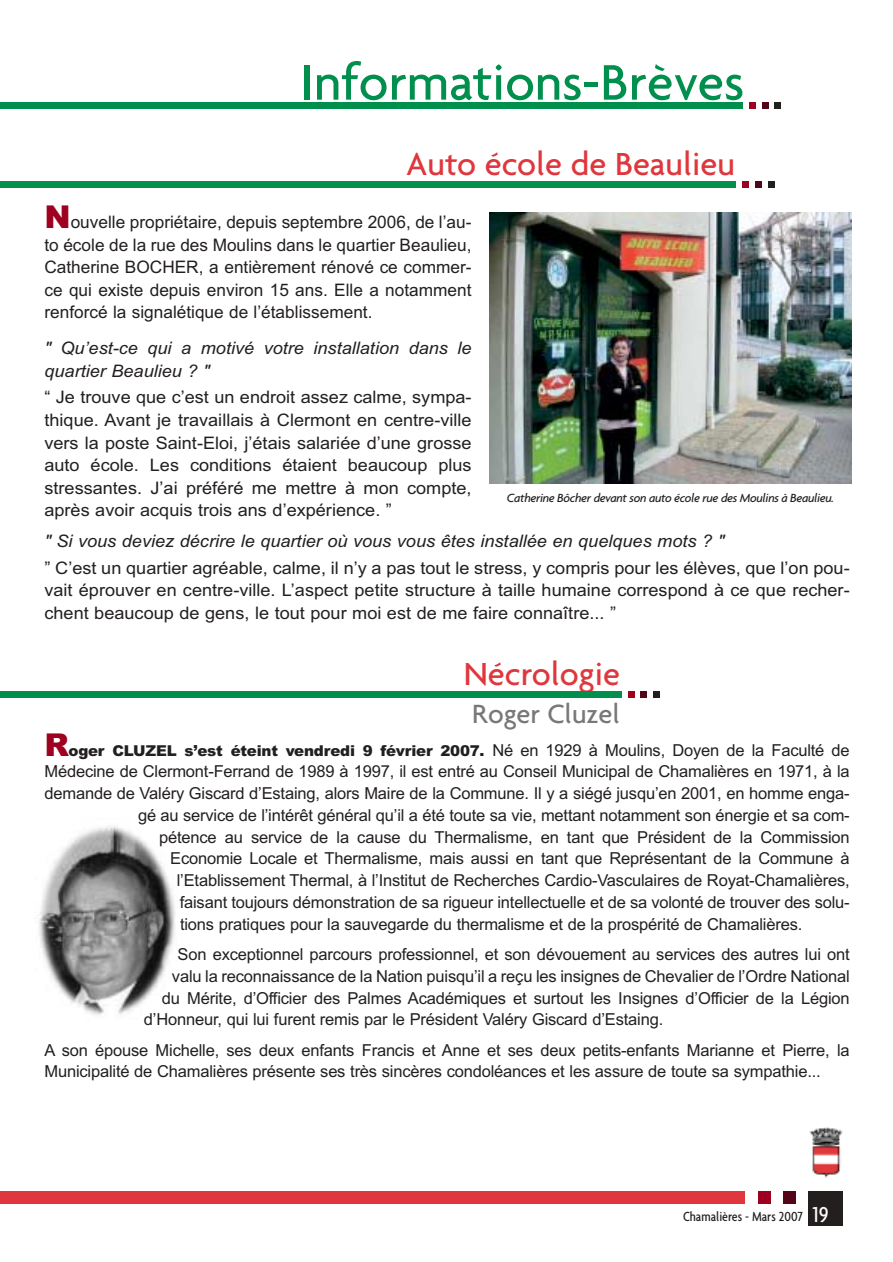
<style>
.page{position:relative;width:893px;height:1262px;background:#fff}
.page>*{position:absolute;margin:0;border:0;box-sizing:border-box;transform-origin:0 0}
.t1{font:500 54px "Agenda";color:#008f4d}
.t2{font:500 34.5px "Agenda";color:#df373d}
.t3{font:500 28.5px "Agenda";color:#77787a}
.t4{font:17.25px/22.5px "Arial";color:#231f1f;text-align:justify;scale:1.05 1}
.t5{font:17.25px/22.5px "Arial";color:#231f1f;text-align:justify}
.t6{font:italic 17.25px/22.5px "Arial";color:#231f1f;scale:1.05 1}
.t7{font:16.5px/21.8px "Arial";letter-spacing:-.01em;color:#231f1f}
.t8{font:900 15px "Arial";letter-spacing:-.015em;color:#231f1f}
.t9{font:500 condensed 14.25px "Agenda";color:#231f1f}
.t10{font:italic 500 12.75px "Agenda";letter-spacing:-.03em;color:#231f1f}
.s1{font-weight:900;font-size:31.5px;color:#9e001f}
.s2{font-size:31.5px;color:#9e001f}
.s3{font-weight:400;font-size:16.5px}
.s4{font-size:23.25px;color:#fff}
</style>
<div class="page">
<div style="left:0;top:1191px;width:745px;height:12px;background:#df373d"></div>
<div style="left:808px;top:1191px;width:34px;height:34px;background:#231f1f"></div>
<div style="left:783px;top:1191px;width:13px;height:12px;background:#520617"></div>
<div style="left:757px;top:1191px;width:13px;height:12px;background:#9e001f"></div>
<img style="left:809px;top:1127px;width:33px;height:51px">
<div style="left:0;top:102px;width:742px;height:6px;background:#008f4d"></div>
<svg style="left:749px;top:102px;width:6px;height:6px"></svg>
<svg style="left:762px;top:102px;width:6px;height:6px"></svg>
<div style="left:774px;top:102px;width:7px;height:6px;background:#231f1f"></div>
<div style="left:0;top:181px;width:736px;height:7px;background:#008f4d"></div>
<div style="left:742px;top:181px;width:7px;height:7px;background:#9e001f"></div>
<div style="left:755px;top:181px;width:7px;height:7px;background:#520617"></div>
<div style="left:768px;top:181px;width:6px;height:7px;background:#231f1f"></div>
<img style="left:489px;top:213px;width:362px;height:271px">
<div style="left:0;top:691px;width:621px;height:6px;background:#008f4d"></div>
<svg style="left:628px;top:691px;width:6px;height:6px"></svg>
<div style="left:640px;top:691px;width:7px;height:6px;background:#520617"></div>
<svg style="left:653px;top:691px;width:6px;height:6px"></svg>
<img style="left:38px;top:826px;width:137px;height:189px">
<h1 class="t1" style="left:300px;top:60px;width:445px">Informations-Brèves</h1>
<h2 class="t2" style="left:406px;top:150px;width:330px">Auto école de Beaulieu</h2>
<p class="t5" style="left:44px;top:213px;width:428px"><span class="s1">N</span>ouvelle propriétaire, depuis septembre 2006, de l’au&shy;to école de la rue des Moulins dans le quartier Beaulieu, Catherine BOCHER, a entièrement rénové ce commer&shy;ce qui existe depuis environ 15 ans. Elle a notamment renforcé la signalétique de l’établissement.</p>
<p class="t6" style="left:44px;top:338px;width:408px">" Qu’est-ce qui a motivé votre installation dans le quartier Beaulieu ? "</p>
<p class="t4" style="left:44px;top:388px;width:408px">“ Je trouve que c’est un endroit assez calme, sympa&shy;thique. Avant je travaillais à Clermont en centre-ville vers la poste Saint-Eloi, j’étais salariée d’une grosse auto école. Les conditions étaient beaucoup plus stressantes. J’ai préféré me mettre à mon compte, après avoir acquis trois ans d’expérience. ”</p>
<p class="t6" style="left:44px;top:531px;width:648px">" Si vous deviez décrire le quartier où vous vous êtes installée en quelques mots ? "</p>
<p class="t4" style="left:44px;top:558px;width:768px">” C’est un quartier agréable, calme, il n’y a pas tout le stress, y compris pour les élèves, que l’on pou&shy;vait éprouver en centre-ville. L’aspect petite structure à taille humaine correspond à ce que recher&shy;chent beaucoup de gens, le tout pour moi est de me faire connaître... ”</p>
<p class="t10" style="left:507px;top:493px;width:328px">Catherine Bôcher devant son auto école rue des Moulins à Beaulieu.</p>
<h2 class="t2" style="left:463px;top:660px;width:158px">Nécrologie</h2>
<h3 class="t3" style="left:472px;top:702px;width:149px">Roger Cluzel</h3>
<p class="t8" style="left:44px;top:745px;width:806px"><span class="s2">R</span>oger CLUZEL s’est éteint vendredi 9 février 2007. <span class="s3">Né en 1929 à Moulins, Doyen de la Faculté de</span></p>
<p class="t7" style="left:44px;top:762px;width:806px">Médecine de Clermont-Ferrand de 1989 à 1997, il est entré au Conseil Municipal de Chamalières en 1971, à la</p>
<p class="t7" style="left:44px;top:784px;width:806px">demande de Valéry Giscard d’Estaing, alors Maire de la Commune. Il y a siégé jusqu’en 2001, en homme enga-</p>
<p class="t7" style="left:138px;top:806px;width:713px">gé au service de l’intérêt général qu’il a été toute sa vie, mettant notamment son énergie et sa com-</p>
<p class="t7" style="left:159px;top:827px;width:692px">pétence au service de la cause du Thermalisme, en tant que Président de la Commission</p>
<p class="t7" style="left:170px;top:849px;width:681px">Economie Locale et Thermalisme, mais aussi en tant que Représentant de la Commune à</p>
<p class="t7" style="left:177px;top:871px;width:674px">l’Etablissement Thermal, à l’Institut de Recherches Cardio-Vasculaires de Royat-Chamalières,</p>
<p class="t7" style="left:180px;top:893px;width:671px">faisant toujours démonstration de sa rigueur intellectuelle et de sa volonté de trouver des solu-</p>
<p class="t7" style="left:180px;top:914px;width:623px">tions pratiques pour la sauvegarde du thermalisme et de la prospérité de Chamalières.</p>
<p class="t7" style="left:178px;top:945px;width:673px">Son exceptionnel parcours professionnel, et son dévouement au services des autres lui ont</p>
<p class="t7" style="left:172px;top:966px;width:679px">valu la reconnaissance de la Nation puisqu’il a reçu les insignes de Chevalier de l’Ordre National</p>
<p class="t7" style="left:162px;top:988px;width:689px">du Mérite, d’Officier des Palmes Académiques et surtout les Insignes d’Officier de la Légion</p>
<p class="t7" style="left:144px;top:1010px;width:521px">d’Honneur, qui lui furent remis par le Président Valéry Giscard d’Estaing.</p>
<p class="t7" style="left:44px;top:1040px;width:806px">A son épouse Michelle, ses deux enfants Francis et Anne et ses deux petits-enfants Marianne et Pierre, la<br>Municipalité de Chamalières présente ses très sincères condoléances et les assure de toute sa sympathie...</p>
<p class="t9" style="left:683px;top:1211px;width:147px">Chamalières - Mars 2007 <span class="s4">19</span></p>
</div>
